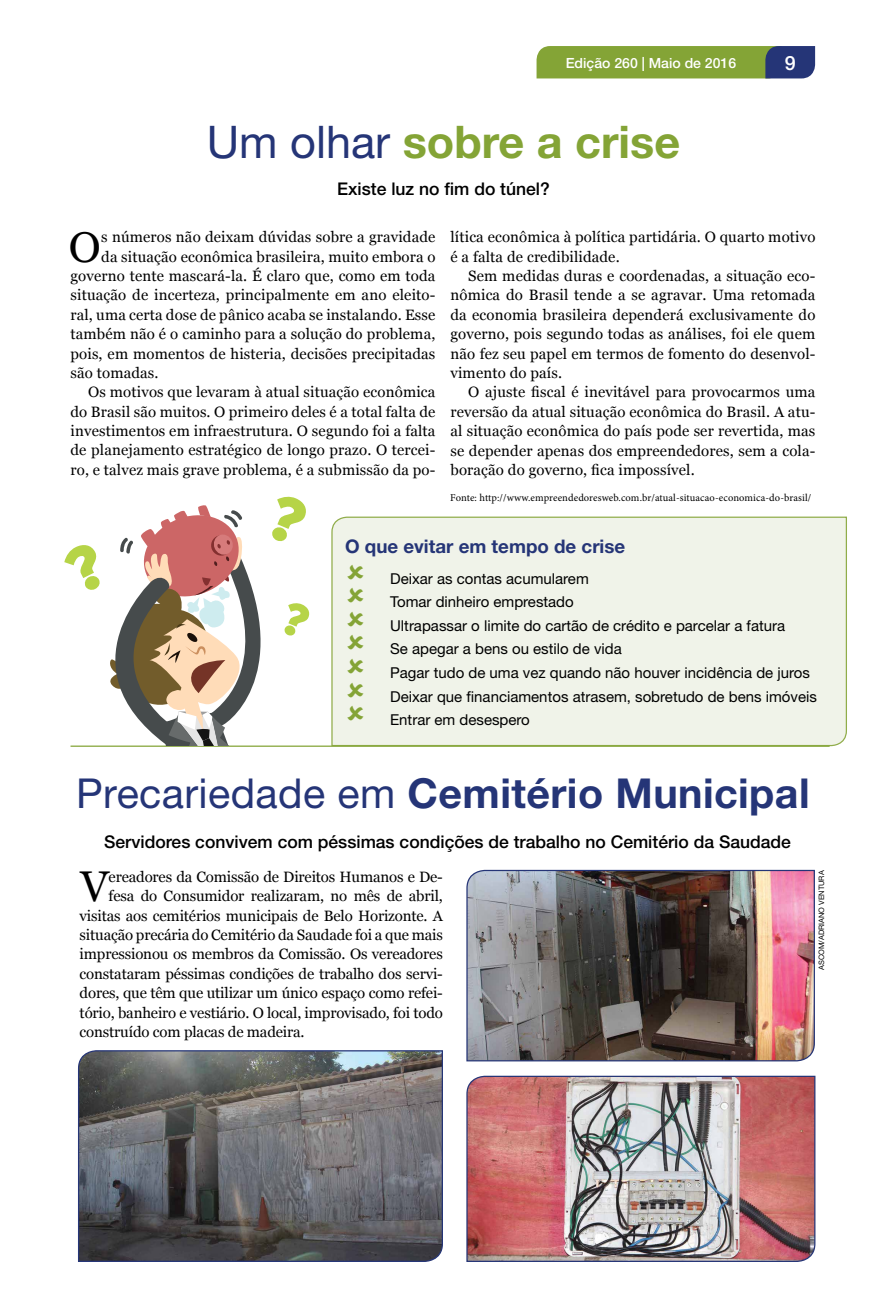
<style>
.page{position:relative;width:886px;height:1294px;background:#fff}
.page>*{position:absolute;margin:0;border:0;box-sizing:border-box;transform-origin:0 0}
.t1{font:700 45px "Helvetica Neue LT Std";color:#84a436}
.t2{font:43px "Georgia";color:#000}
.t3{font:700 41.25px "Helvetica Neue LT Std";letter-spacing:.01em;color:#253577}
.t4{font:500 19.62px "Helvetica Neue LT Std";color:#fff}
.t5{font:700 18.75px "Helvetica Neue LT Std";color:#253577}
.t6{font:500 17.5px "Helvetica Neue LT Std";color:#000}
.t7{font:15px/19.4px "Georgia";letter-spacing:.01em;color:#000;text-align:justify}
.t8{font:15px "Georgia";letter-spacing:-.01em;color:#000}
.t9{font:15px/23.5px "Helvetica Neue LT Std";color:#000}
.t10{font:500 14px "Helvetica Neue LT Std";color:#fff}
.t11{font:10.5px "Minion Pro";letter-spacing:.01em;color:#000}
.t12{font:7.5px "Helvetica Neue LT Std";color:#000}
.s1{font-weight:400;color:#253577}
.s2{font-weight:400}
</style>
<div class="page">
<svg style="left:536px;top:46px;width:279px;height:32px;background:#759243"></svg>
<div style="left:331px;top:516px;width:516px;height:230px;background:#f0f3e9"></div>
<svg style="left:78px;top:1050px;width:365px;height:212px;background:#636366"></svg>
<img style="left:466px;top:869px;width:349px;height:193px">
<img style="left:466px;top:1075px;width:350px;height:187px">
<hr style="left:71px;top:745px;width:758px;height:1px;background:#84a436">
<svg style="left:64px;top:496px;width:246px;height:249px"></svg>
<svg style="left:347px;top:564px;width:16px;height:15px"></svg>
<svg style="left:347px;top:587px;width:16px;height:15px"></svg>
<svg style="left:347px;top:611px;width:16px;height:15px"></svg>
<svg style="left:347px;top:634px;width:16px;height:15px"></svg>
<svg style="left:347px;top:658px;width:16px;height:15px"></svg>
<svg style="left:347px;top:681px;width:16px;height:15px"></svg>
<svg style="left:347px;top:705px;width:16px;height:15px"></svg>
<p class="t10" style="left:566px;top:55px;width:172px">Edição 260 | Maio de 2016</p>
<h3 class="t4" style="left:785px;top:52px;width:12px">9</h3>
<h1 class="t1" style="left:207px;top:114px;width:475px"><span class="s1">Um olhar</span> sobre a crise</h1>
<p class="t6" style="left:337px;top:178px;width:214px">Existe luz no fim do túnel?</p>
<h2 class="t2" style="left:69px;top:221px;width:33px">O</h2>
<p class="t7" style="left:101px;top:228px;width:336px">s números não deixam dúvidas sobre a gravidade</p>
<p class="t7" style="left:101px;top:247px;width:336px">da situação econômica brasileira, muito embora o</p>
<p class="t7" style="left:71px;top:266px;width:366px">governo tente mascará-la. É claro que, como em toda</p>
<p class="t7" style="left:71px;top:286px;width:366px">situação de incerteza, principalmente em ano eleito-</p>
<p class="t7" style="left:71px;top:305px;width:366px">ral, uma certa dose de pânico acaba se instalando. Esse</p>
<p class="t7" style="left:71px;top:324px;width:366px">também não é o caminho para a solução do problema,</p>
<p class="t7" style="left:71px;top:344px;width:366px">pois, em momentos de histeria, decisões precipitadas</p>
<p class="t7" style="left:71px;top:363px;width:90px">são tomadas.</p>
<p class="t7" style="left:88px;top:383px;width:349px">Os motivos que levaram à atual situação econômica</p>
<p class="t7" style="left:71px;top:402px;width:366px">do Brasil são muitos. O primeiro deles é a total falta de</p>
<p class="t7" style="left:71px;top:421px;width:366px">investimentos em infraestrutura. O segundo foi a falta</p>
<p class="t7" style="left:71px;top:441px;width:366px">de planejamento estratégico de longo prazo. O tercei-</p>
<p class="t7" style="left:71px;top:460px;width:366px">ro, e talvez mais grave problema, é a submissão da po-</p>
<p class="t7" style="left:450px;top:228px;width:366px">lítica econômica à política partidária. O quarto motivo é a falta de credibilidade.</p>
<p class="t7" style="left:450px;top:266px;width:366px;text-indent:18px">Sem medidas duras e coordenadas, a situação eco&shy;nômica do Brasil tende a se agravar. Uma retomada da economia brasileira dependerá exclusivamente do governo, pois segundo todas as análises, foi ele quem não fez seu papel em termos de fomento do desenvol&shy;vimento do país.</p>
<p class="t7" style="left:450px;top:383px;width:366px;text-indent:18px">O ajuste fiscal é inevitável para provocarmos uma reversão da atual situação econômica do Brasil. A atu&shy;al situação econômica do país pode ser revertida, mas se depender apenas dos empreendedores, sem a cola&shy;boração do governo, fica impossível.</p>
<p class="t11" style="left:450px;top:490px;width:363px">Fonte: http://www.empreendedoresweb.com.br/atual-situacao-economica-do-brasil/</p>
<p class="t5" style="left:345px;top:535px;width:282px">O que evitar em tempo de crise</p>
<p class="t9" style="left:390px;top:566px;width:428px">Deixar as contas acumularem<br>Tomar dinheiro emprestado<br>Ultrapassar o limite do cartão de crédito e parcelar a fatura<br>Se apegar a bens ou estilo de vida<br>Pagar tudo de uma vez quando não houver incidência de juros Deixar que financiamentos atrasem, sobretudo de bens imóveis Entrar em desespero</p>
<h3 class="t3" style="left:76px;top:768px;width:735px"><span class="s2">Precariedade em</span> Cemitério Municipal</h3>
<p class="t6" style="left:104px;top:831px;width:688px">Servidores convivem com péssimas condições de trabalho no Cemitério da Saudade</p>
<h2 class="t2" style="left:80px;top:860px;width:30px">V</h2>
<p class="t8" style="left:109px;top:867px;width:336px">ereadores da Comissão de Direitos Humanos e De-</p>
<p class="t8" style="left:109px;top:887px;width:336px">fesa do Consumidor realizaram, no mês de abril,</p>
<p class="t8" style="left:80px;top:906px;width:365px">visitas aos cemitérios municipais de Belo Horizonte. A</p>
<p class="t8" style="left:80px;top:925px;width:365px">situação precária do Cemitério da Saudade foi a que mais</p>
<p class="t8" style="left:80px;top:945px;width:365px">impressionou os membros da Comissão. Os vereadores</p>
<p class="t8" style="left:80px;top:964px;width:365px">constataram péssimas condições de trabalho dos servi-</p>
<p class="t8" style="left:80px;top:983px;width:365px">dores, que têm que utilizar um único espaço como refei-</p>
<p class="t8" style="left:80px;top:1003px;width:365px">tório, banheiro e vestiário. O local, improvisado, foi todo</p>
<p class="t8" style="left:80px;top:1022px;width:226px">construído com placas de madeira.</p>
<p class="t12" style="left:817px;top:970px;width:101px;rotate:-90deg">ASCOM/ADRIANO VENTURA</p>
</div>
